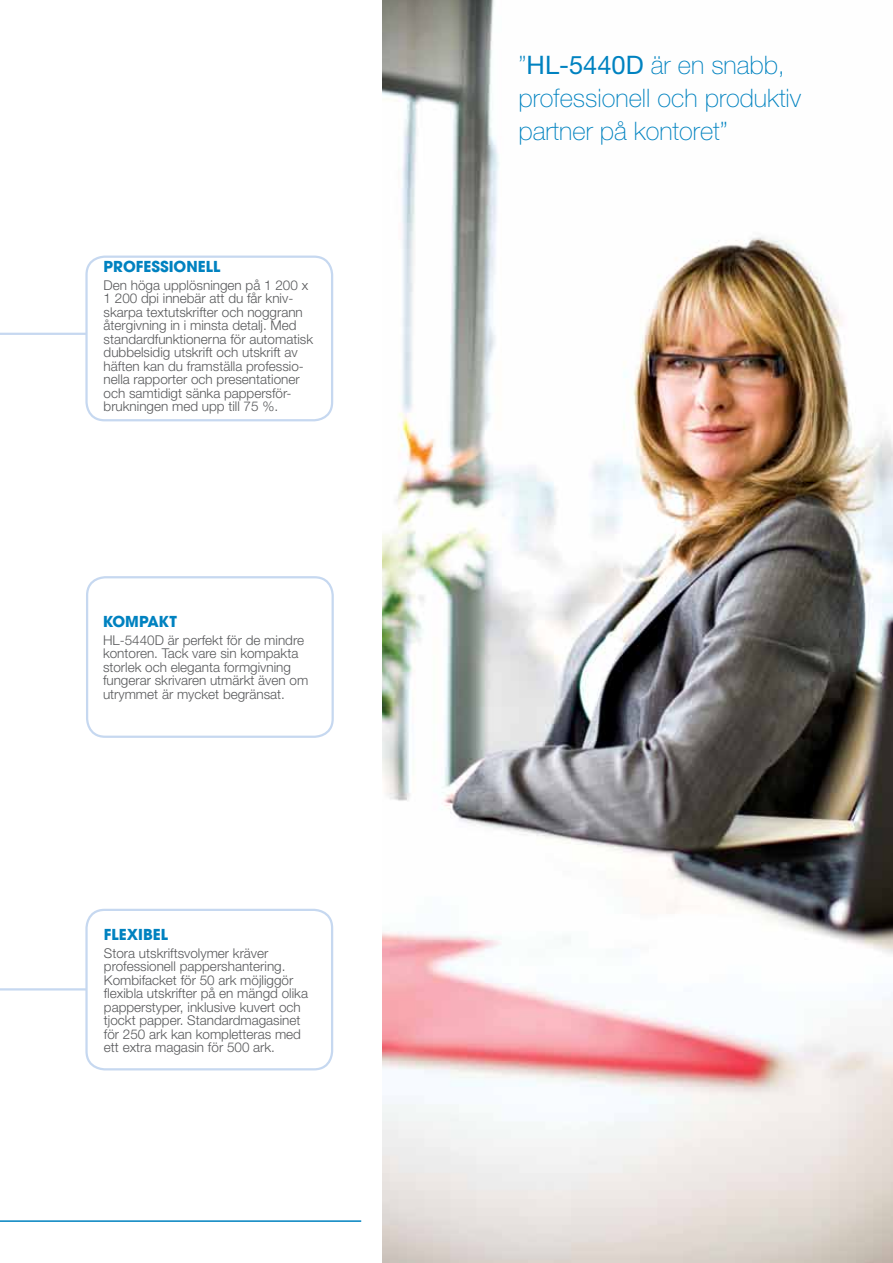
<style>
.page{position:relative;width:893px;height:1263px;background:#fff}
.page>*{position:absolute;margin:0;border:0;box-sizing:border-box;transform-origin:0 0}
.t1{font:100 25.5px/33px "Helvetica Neue";color:#0082c0}
.t2{font:15px "Avant Garde Gothic Bd ITC";color:#0082c0}
.t3{font:300 13.5px/13.5px "Helvetica Neue LT Std";color:#58595b}
.s1{font-family:"Helvetica Neue LT Std";font-weight:400}
</style>
<div class="page">
<img style="left:383px;top:0;width:510px;height:1263px">
<div style="left:85px;top:909px;width:248px;height:161px;border:2px solid #c6d8f0;border-radius:18px"></div>
<div style="left:85px;top:256px;width:248px;height:165px;border:2px solid #c6d8f0;border-radius:18px"></div>
<hr style="left:0;top:333px;width:87px;height:2px;background:#c6d8f0">
<div style="left:86px;top:576px;width:248px;height:162px;border:2px solid #c6d8f0;border-radius:18px"></div>
<hr style="left:0;top:1220px;width:361px;height:2px;background:#0082c0">
<hr style="left:0;top:988px;width:86px;height:2px;background:#c6d8f0">
<p class="t2" style="left:104px;top:256px;width:118px">PROFESSIONELL</p>
<p class="t3" style="left:104px;top:278px;width:211px">Den höga upplösningen på 1 200 x 1 200 dpi innebär att du får kniv&shy;skarpa textutskrifter och noggrann återgivning in i minsta detalj. Med standardfunktionerna för automatisk dubbelsidig utskrift och utskrift av häften kan du framställa professio&shy;nella rapporter och presentationer och samtidigt sänka pappersför&shy;brukningen med upp till 75 %.</p>
<p class="t2" style="left:103px;top:611px;width:75px">KOMPAKT</p>
<p class="t3" style="left:103px;top:633px;width:207px">HL-5440D är perfekt för de mindre kontoren. Tack vare sin kompakta storlek och eleganta formgivning fungerar skrivaren utmärkt även om utrymmet är mycket begränsat.</p>
<p class="t2" style="left:104px;top:924px;width:66px">FLEXIBEL</p>
<p class="t3" style="left:104px;top:946px;width:206px">Stora utskriftsvolymer kräver professionell pappershantering.<br>Kombifacket för 50 ark möjliggör flexibla utskrifter på en mängd olika papperstyper, inklusive kuvert och tjockt papper. Standardmagasinet för 250 ark kan kompletteras med ett extra magasin för 500 ark.</p>
<h1 class="t1" style="left:519px;top:49px;width:284px">”<span class="s1">HL-5440D</span> är en snabb, professionell och produktiv partner på kontoret”</h1>
</div>
